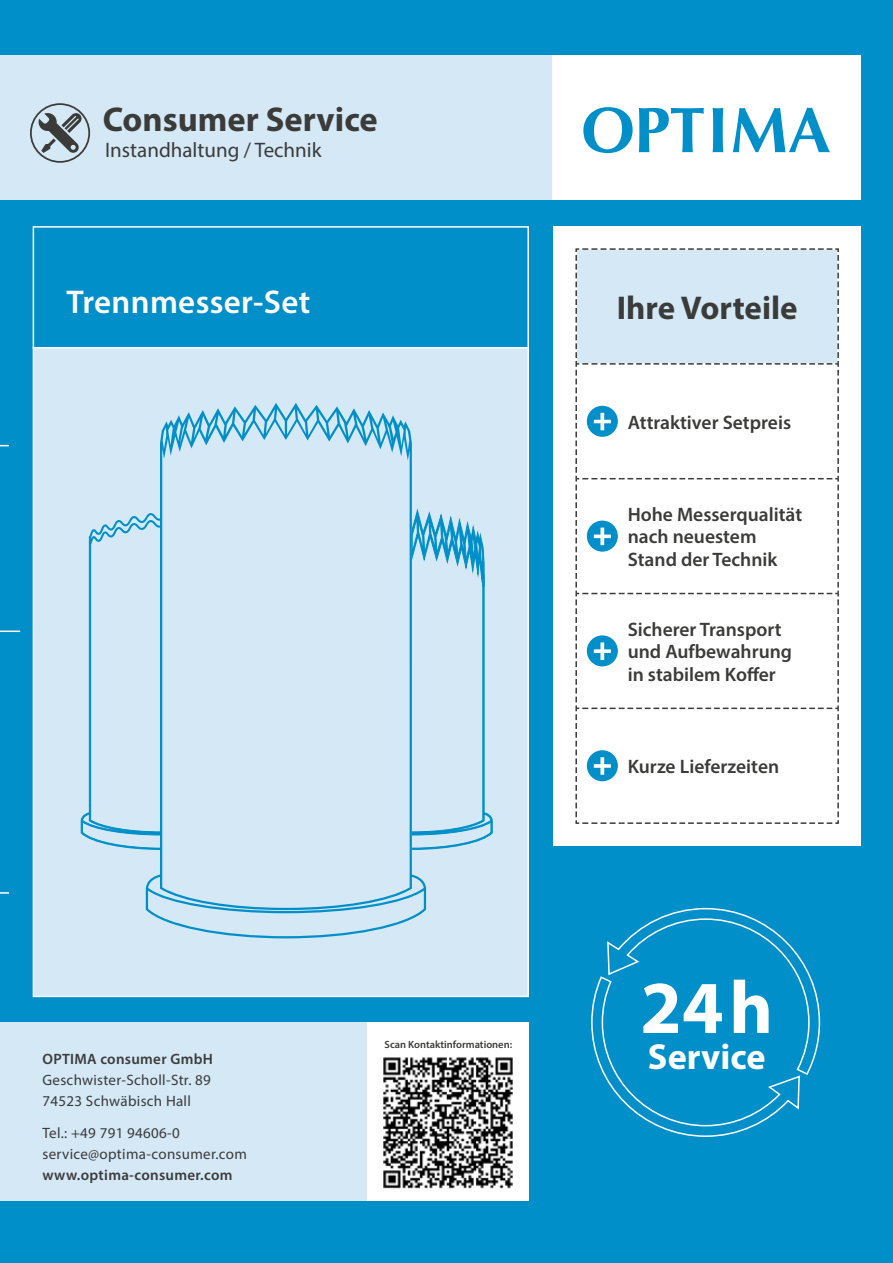
<style>
.page{position:relative;width:893px;height:1263px;background:#008fc8}
.page>*{position:absolute;margin:0;border:0;box-sizing:border-box;transform-origin:0 0}
.t1{font:700 75px "Myriad Pro";color:#fff}
.t2{font:700 36.3px "Myriad Pro";color:#fff}
.t3{font:700 34.5px "Myriad Pro";color:#3b3b3a}
.t4{font:600 33px "Myriad Pro";letter-spacing:.01em;color:#fff}
.t5{font:700 33px "Myriad Pro";color:#3b3b3a}
.t6{font:21px "Myriad Pro";color:#3b3b3a}
.t7{font:600 19.5px/22.5px "Myriad Pro";color:#3b3b3a}
.t8{font:15px/21px "Myriad Pro";letter-spacing:.02em;color:#3b3b3a}
.t9{font:600 15px "Myriad Pro";letter-spacing:.02em;color:#3b3b3a}
.t10{font:600 10.5px "Myriad Pro";color:#3b3b3a}
</style>
<div class="page">
<div style="left:34px;top:348px;width:494px;height:648px;background:#d4e8f6"></div>
<div style="left:0;top:55px;width:553px;height:145px;background:#d4e8f6"></div>
<div style="left:552px;top:55px;width:309px;height:145px;background:#fff"></div>
<svg style="left:583px;top:107px;width:50px;height:46px"></svg>
<svg style="left:639px;top:108px;width:65px;height:44px"></svg>
<svg style="left:713px;top:108px;width:10px;height:44px"></svg>
<svg style="left:733px;top:108px;width:97px;height:44px"></svg>
<div style="left:0;top:1022px;width:529px;height:179px;background:#d4e8f6"></div>
<div style="left:368px;top:1022px;width:161px;height:179px;background:#fff"></div>
<img style="left:383px;top:1057px;width:130px;height:132px">
<svg style="left:30px;top:103px;width:60px;height:60px"></svg>
<div style="left:553px;top:226px;width:308px;height:620px;background:#fff"></div>
<hr style="left:33px;top:347px;width:496px;height:1px;background:#fff">
<svg style="left:0;top:892px;width:9px;height:2px"></svg>
<hr style="left:0;top:630px;width:20px;height:2px;background:#fff">
<svg style="left:591px;top:907px;width:230px;height:230px"></svg>
<svg style="left:80px;top:547px;width:66px;height:303px"></svg>
<svg style="left:88px;top:516px;width:58px;height:31px"></svg>
<svg style="left:426px;top:511px;width:66px;height:338px"></svg>
<svg style="left:146px;top:403px;width:280px;height:535px"></svg>
<svg style="left:285px;top:419px;width:2px;height:17px"></svg>
<svg style="left:575px;top:248px;width:264px;height:576px"></svg>
<h3 class="t3" style="left:103px;top:97px;width:276px">Consumer Service</h3>
<p class="t6" style="left:105px;top:137px;width:218px">Instandhaltung / Technik</p>
<h3 class="t4" style="left:66px;top:281px;width:246px">Trennmesser-Set</h3>
<p class="t9" style="left:43px;top:1049px;width:172px">OPTIMA consumer GmbH</p>
<p class="t8" style="left:43px;top:1069px;width:170px">Geschwister-Scholl-Str. 89<br>74523 Schwäbisch Hall</p>
<p class="t8" style="left:43px;top:1122px;width:206px">Tel.: +49 791 94606-0 service@optima-consumer.com</p>
<p class="t9" style="left:43px;top:1165px;width:191px">www.optima-consumer.com</p>
<p class="t10" style="left:385px;top:1038px;width:129px">Scan Kontaktinformationen:</p>
<h3 class="t5" style="left:617px;top:286px;width:182px">Ihre Vorteile</h3>
<p class="t7" style="left:628px;top:410px;width:165px">Attraktiver Setpreis</p>
<p class="t7" style="left:628px;top:503px;width:176px">Hohe Messerqualität nach neuestem<br>Stand der Technik</p>
<p class="t7" style="left:628px;top:617px;width:166px">Sicherer Transport und Aufbewahrung in stabilem Koffer</p>
<p class="t7" style="left:628px;top:755px;width:153px">Kurze Lieferzeiten</p>
<h1 class="t1" style="left:640px;top:959px;width:134px">24h</h1>
<h2 class="t2" style="left:648px;top:1033px;width:119px">Service</h2>
</div>
